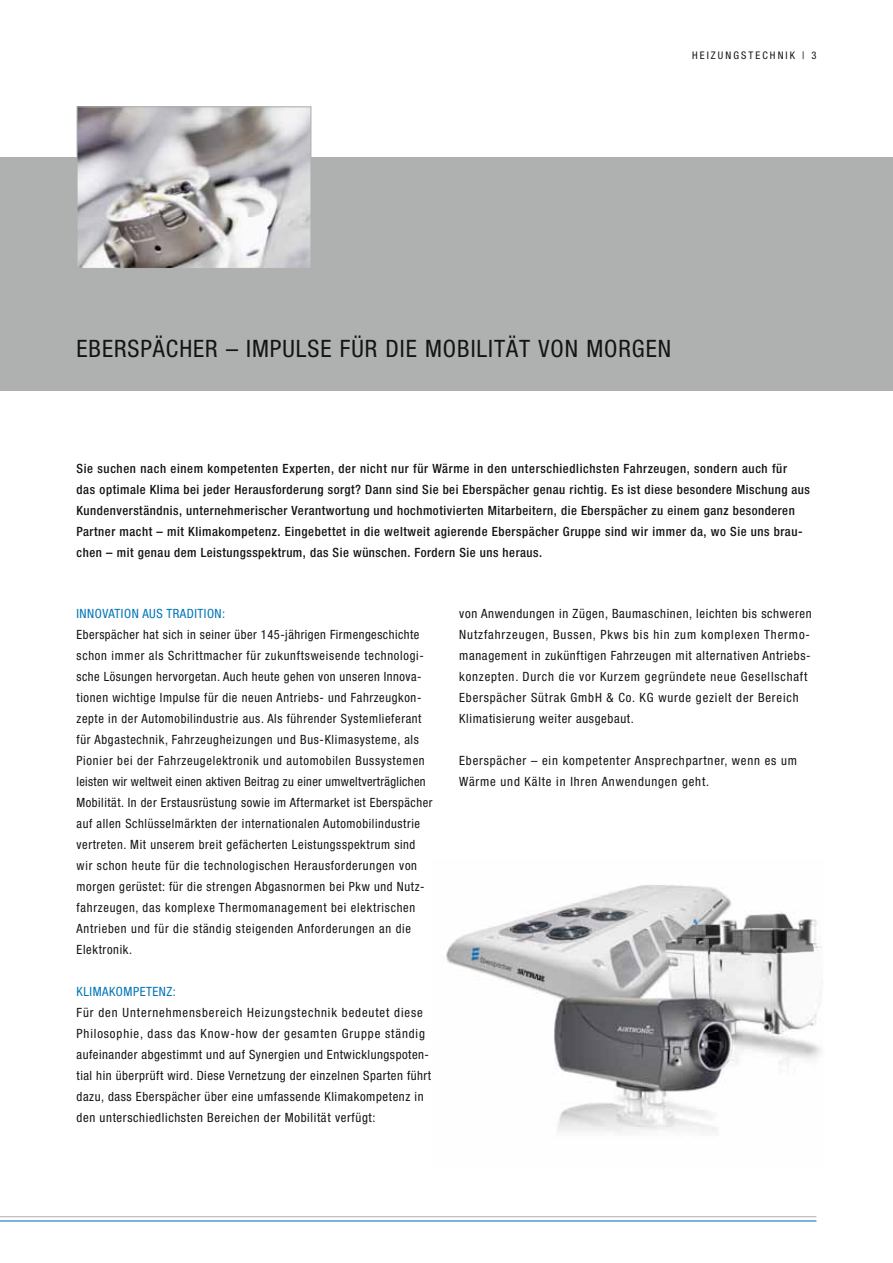
<style>
.page{position:relative;width:893px;height:1263px;background:#fff}
.page>*{position:absolute;margin:0;border:0;box-sizing:border-box;transform-origin:0 0}
.t1{font:condensed 24px "Helvetica Neue LTW1 G";letter-spacing:.04em;color:#141414}
.t2{font:condensed 12.75px/21px "Helvetica Neue LTW1 G";letter-spacing:.05em;color:#141414}
.t3{font:500 condensed 12.75px/21px "Helvetica Neue LTW1 G";letter-spacing:.04em;color:#141414}
.t4{font:condensed 12.75px "Helvetica Neue LTW1 G";letter-spacing:.04em;color:#0074b8}
.t5{font:condensed 10.5px "Helvetica Neue LTW1 G";letter-spacing:.2em;color:#141414}
</style>
<div class="page">
<hr style="left:0;top:1216px;width:816px;height:1px;background:#afb0b0">
<hr style="left:0;top:1220px;width:816px;height:1px;background:#0074b8">
<div style="left:0;top:157px;width:893px;height:234px;background:#afb0b0"></div>
<img style="left:446px;top:885px;width:376px;height:250px">
<img style="left:79px;top:108px;width:230px;height:159px">
<div style="left:77px;top:106px;width:234px;height:163px;border:1px solid #afb0b0"></div>
<p class="t5" style="left:692px;top:49px;width:65px">HEIZUNGStechnik</p>
<p class="t5" style="left:802px;top:49px;width:16px">| 3</p>
<h1 class="t1" style="left:77px;top:335px;width:232px">EBERSPÄCHER – Impulse</h1>
<h1 class="t1" style="left:340px;top:335px;width:98px">für die mobilität</h1>
<h1 class="t1" style="left:538px;top:335px;width:63px">von morgen</h1>
<p class="t3" style="left:77px;top:458px;width:735px">Sie suchen nach einem kompetenten Experten, der nicht nur für Wärme in den unterschiedlichsten Fahrzeugen, sondern auch für<br>das optimale Klima bei jeder Herausforderung sorgt? Dann sind Sie bei Eberspächer genau richtig. Es ist diese besondere Mischung aus Kundenverständnis, unternehmerischer Verantwortung und hochmotivierten Mitarbeitern, die Eberspächer zu einem ganz besonderen Partner macht – mit Klimakompetenz. Eingebettet in die weltweit agierende Eberspächer Gruppe sind wir immer da, wo Sie uns brau&shy;chen – mit genau dem Leistungsspektrum, das Sie wünschen. Fordern Sie uns heraus.</p>
<p class="t4" style="left:77px;top:606px;width:39px">Innovation</p>
<p class="t4" style="left:142px;top:606px;width:59px">aus Tradition</p>
<p class="t4" style="left:222px;top:606px;width:5px">:</p>
<p class="t2" style="left:77px;top:624px;width:357px">Eberspächer hat sich in seiner über 145-jährigen Firmengeschichte schon immer als Schrittmacher für zukunftsweisende technologi&shy;sche Lösungen hervorgetan. Auch heute gehen von unseren Innova&shy;tionen wichtige Impulse für die neuen Antriebs- und Fahrzeugkon&shy;zepte in der Automobilindustrie aus. Als führender Systemlieferant für Abgastechnik, Fahrzeugheizungen und Bus-Klimasysteme, als Pionier bei der Fahrzeugelektronik und automobilen Bussystemen leisten wir weltweit einen aktiven Beitrag zu einer umweltverträglichen Mobilität. In der Erstausrüstung sowie im Aftermarket ist Eberspächer auf allen Schlüsselmärkten der internationalen Automobilindustrie vertreten. Mit unserem breit gefächerten Leistungsspektrum sind wir schon heute für die technologischen Herausforderungen von morgen gerüstet: für die strengen Abgasnormen bei Pkw und Nutz&shy;fahrzeugen, das komplexe Thermomanagement bei elektrischen Antrieben und für die ständig steigenden Anforderungen an die Elektronik.</p>
<p class="t4" style="left:77px;top:984px;width:15px">Klimakompetenz</p>
<p class="t4" style="left:173px;top:984px;width:5px">:</p>
<p class="t2" style="left:77px;top:1002px;width:356px">Für den Unternehmensbereich Heizungstechnik bedeutet diese Philosophie, dass das Know-how der gesamten Gruppe ständig aufeinander abgestimmt und auf Synergien und Entwicklungspoten&shy;tial hin überprüft wird. Diese Vernetzung der einzelnen Sparten führt dazu, dass Eberspächer über eine umfassende Klimakompetenz in den unterschiedlichsten Bereichen der Mobilität verfügt:</p>
<p class="t2" style="left:459px;top:603px;width:354px">von Anwendungen in Zügen, Baumaschinen, leichten bis schweren Nutzfahrzeugen, Bussen, Pkws bis hin zum komplexen Thermo&shy;management in zukünftigen Fahrzeugen mit alternativen Antriebs&shy;konzepten. Durch die vor Kurzem gegründete neue Gesellschaft Eberspächer Sütrak GmbH &amp; Co. KG wurde gezielt der Bereich Klimatisierung weiter ausgebaut.</p>
<p class="t2" style="left:459px;top:750px;width:339px">Eberspächer – ein kompetenter Ansprechpartner, wenn es um<br>Wärme und Kälte in Ihren Anwendungen geht.</p>
</div>
